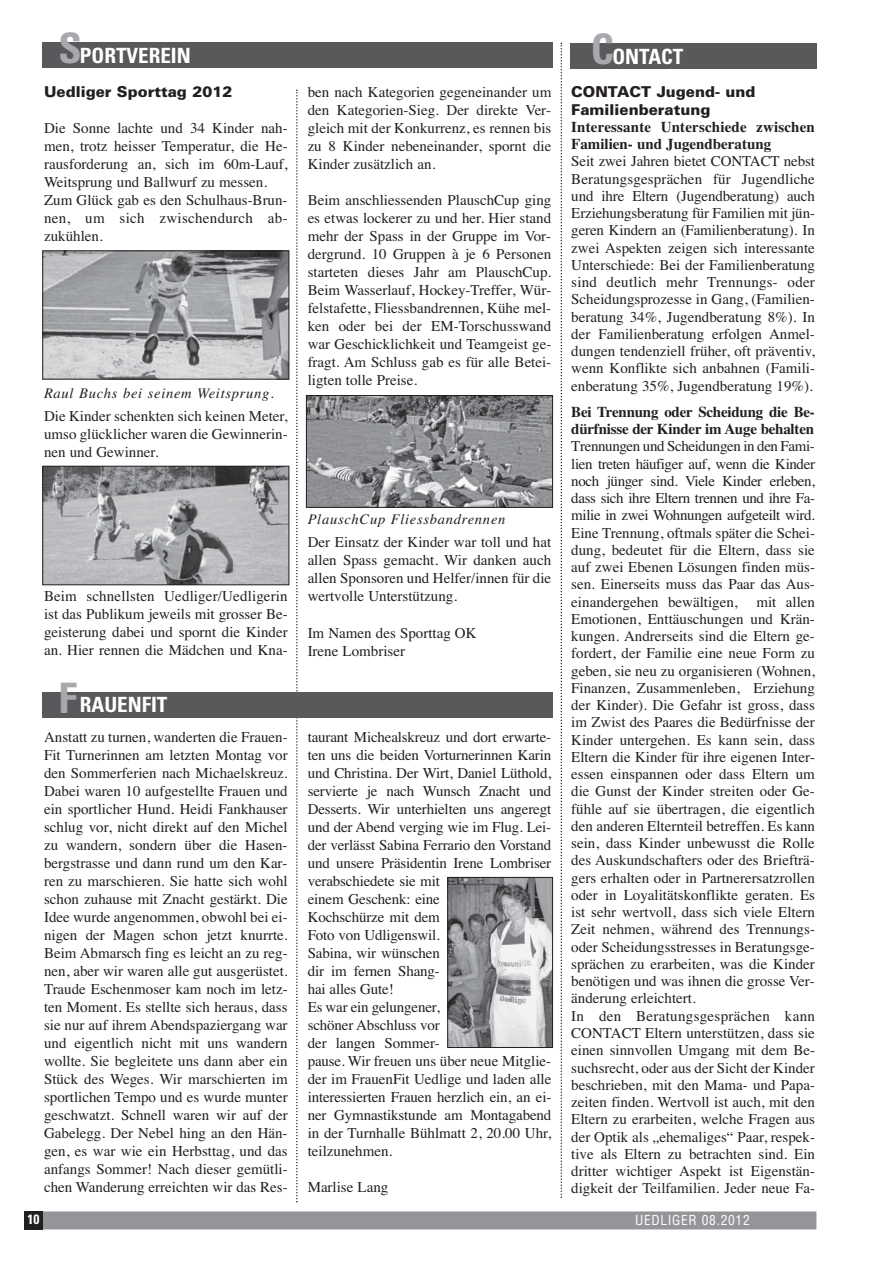
<style>
.page{position:relative;width:893px;height:1263px;background:#fff}
.page>*{position:absolute;margin:0;border:0;box-sizing:border-box;transform-origin:0 0}
.t1{font:700 condensed 21px "Univers";color:#fff}
.t2{font:15px/18px "Times";color:#231f20;text-align:justify}
.t3{font:700 15px/17.2px "Times";letter-spacing:-.005em;color:#231f20}
.t4{font:900 15px/17.2px "Univers";color:#231f20}
.t5{font:italic 14.55px "Times";letter-spacing:.05em;color:#231f20}
.t6{font:condensed 13.5px "Helvetica";letter-spacing:.05em;color:#fff}
.t7{font:700 condensed 13.5px "Univers";color:#fff}
.s1{font-size:42px;color:#a7a9ac}
</style>
<div class="page">
<div style="left:43px;top:1211px;width:773px;height:18px;background:#939598"></div>
<div style="left:24px;top:1211px;width:19px;height:18px;background:#231f20"></div>
<div style="left:570px;top:43px;width:246px;height:26px;background:#58595b"></div>
<svg style="left:296px;top:90px;width:2px;height:1112px"></svg>
<svg style="left:561px;top:43px;width:1px;height:1155px"></svg>
<div style="left:43px;top:43px;width:510px;height:25px;background:#58595b"></div>
<div style="left:43px;top:692px;width:510px;height:25px;background:#58595b"></div>
<img style="left:449px;top:879px;width:102px;height:167px">
<div style="left:447px;top:877px;width:106px;height:171px;border:1px solid #231f20"></div>
<img style="left:45px;top:253px;width:242px;height:124px">
<div style="left:43px;top:251px;width:246px;height:128px;border:1px solid #231f20"></div>
<img style="left:45px;top:468px;width:242px;height:115px">
<div style="left:43px;top:466px;width:246px;height:119px;border:1px solid #231f20"></div>
<img style="left:308px;top:397px;width:243px;height:109px">
<div style="left:306px;top:395px;width:247px;height:113px;border:1px solid #231f20"></div>
<h1 class="t1" style="left:58px;top:48px;width:134px"><span class="s1">S</span>PORTVEREIN</h1>
<p class="t4" style="left:44px;top:85px;width:190px">Uedliger Sporttag 2012</p>
<p class="t2" style="left:44px;top:121px;width:245px;text-align:left">Die Sonne lachte und 34 Kinder nah&shy;men, trotz heisser Temperatur, die He - rausforderung an, sich im 60m-Lauf,<br>Weitsprung und Ballwurf zu messen.<br>Zum Glück gab es den Schulhaus-Brun&shy;nen, um sich zwischendurch ab&shy;zukühlen.</p>
<p class="t5" style="left:44px;top:388px;width:231px">Raul Buchs bei seinem Weitsprung.</p>
<p class="t2" style="left:44px;top:409px;width:245px">Die Kinder schenkten sich keinen Meter, umso glücklicher waren die Gewinnerin&shy;nen und Gewinner.</p>
<p class="t2" style="left:308px;top:84px;width:245px">ben nach Kategorien gegeneinander um den Kategorien-Sieg. Der direkte Ver&shy;gleich mit der Konkurrenz, es rennen bis zu 8 Kinder nebeneinander, spornt die Kinder zusätzlich an.</p>
<p class="t2" style="left:308px;top:192px;width:245px">Beim anschliessenden PlauschCup ging es etwas lockerer zu und her. Hier stand mehr der Spass in der Gruppe im Vor&shy;dergrund. 10 Gruppen à je 6 Personen starteten dieses Jahr am PlauschCup.<br>Beim Wasserlauf, Hockey-Treffer, Wür&shy;felstafette, Fliessbandrennen, Kühe mel&shy;ken oder bei der EM-Torschusswand war Geschicklichkeit und Teamgeist ge&shy;fragt. Am Schluss gab es für alle Betei&shy;ligten tolle Preise.</p>
<p class="t2" style="left:44px;top:589px;width:245px">Beim schnellsten Uedliger/Uedligerin ist das Publikum jeweils mit grosser Be&shy;geisterung dabei und spornt die Kinder an. Hier rennen die Mädchen und Kna-</p>
<p class="t5" style="left:308px;top:514px;width:199px">PlauschCup Fliessbandrennen</p>
<p class="t2" style="left:308px;top:534px;width:245px">Der Einsatz der Kinder war toll und hat allen Spass gemacht. Wir danken auch allen Sponsoren und Helfer/innen für die wertvolle Unterstützung.</p>
<p class="t2" style="left:308px;top:626px;width:170px">Im Namen des Sporttag OK<br>Irene Lombriser</p>
<h1 class="t1" style="left:58px;top:697px;width:110px"><span class="s1">F</span>RAUENFIT</h1>
<p class="t2" style="left:44px;top:729px;width:245px">Anstatt zu turnen, wanderten die Frauen-Fit Turnerinnen am letzten Montag vor den Sommerferien nach Michaelskreuz.<br>Dabei waren 10 aufgestellte Frauen und ein sportlicher Hund. Heidi Fankhauser schlug vor, nicht direkt auf den Michel zu wandern, sondern über die Hasen&shy;bergstrasse und dann rund um den Kar&shy;ren zu marschieren. Sie hatte sich wohl schon zuhause mit Znacht gestärkt. Die Idee wurde angenommen, obwohl bei ei&shy;nigen der Magen schon jetzt knurrte.<br>Beim Abmarsch fing es leicht an zu reg&shy;nen, aber wir waren alle gut ausgerüstet.<br>Traude Eschenmoser kam noch im letz&shy;ten Moment. Es stellte sich heraus, dass sie nur auf ihrem Abendspaziergang war und eigentlich nicht mit uns wandern wollte. Sie begleitete uns dann aber ein Stück des Weges. Wir marschierten im sportlichen Tempo und es wurde munter geschwatzt. Schnell waren wir auf der Gabelegg. Der Nebel hing an den Hän&shy;gen, es war wie ein Herbsttag, und das anfangs Sommer! Nach dieser gemütli&shy;chen Wanderung erreichten wir das Res -</p>
<p class="t2" style="left:308px;top:729px;width:245px;text-align:left">taurant Michealskreuz und dort erwarte&shy;ten uns die beiden Vorturnerinnen Karin und Christina. Der Wirt, Daniel Lüthold, servierte je nach Wunsch Znacht und<br>Desserts. Wir unterhielten uns angeregt und der Abend verging wie im Flug. Lei&shy;der verlässt Sabina Ferrario den Vorstand und unsere Präsidentin Irene Lombriser verabschiedete sie mit<br>einem Geschenk: eine<br>Kochschürze mit dem<br>Foto von Udligenswil.<br>Sabina, wir wünschen<br>dir im fernen Shang-<br>hai alles Gute!<br>Es war ein gelungener,<br>schöner Abschluss vor<br>der langen Sommer-<br>pause. Wir freuen uns über neue Mitglie&shy;der im FrauenFit Uedlige und laden alle interessierten Frauen herzlich ein, an ei&shy;ner Gymnastikstunde am Montagabend in der Turnhalle Bühlmatt 2, 20.00 Uhr, teilzunehmen.</p>
<p class="t2" style="left:308px;top:1179px;width:82px">Marlise Lang</p>
<p class="t7" style="left:28px;top:1214px;width:13px">10</p>
<h1 class="t1" style="left:591px;top:49px;width:94px"><span class="s1">C</span> ONTACT</h1>
<p class="t4" style="left:571px;top:85px;width:186px">CONTACT Jugend- und<br>Familienberatung</p>
<p class="t3" style="left:571px;top:120px;width:245px">Interessante Unterschiede zwischen<br>Familien- und Jugendberatung</p>
<p class="t2" style="left:571px;top:154px;width:245px;line-height:17.2px">Seit zwei Jahren bietet CONTACT nebst Beratungsgesprächen für Jugendliche und ihre Eltern (Jugendberatung) auch Erziehungsberatung für Familien mit jün&shy;geren Kindern an (Familienberatung). In zwei Aspekten zeigen sich interessante Unterschiede: Bei der Familienberatung sind deutlich mehr Trennungs- oder Scheidungsprozesse in Gang, (Familien&shy;beratung 34%, Jugendberatung 8%). In der Familienberatung erfolgen Anmel&shy;dungen tendenziell früher, oft präventiv, wenn Konflikte sich anbahnen (Famili&shy;enberatung 35%, Jugendberatung 19%).</p>
<p class="t3" style="left:571px;top:405px;width:245px">Bei Trennung oder Scheidung die Be&shy;dürfnisse der Kinder im Auge behalten</p>
<p class="t2" style="left:571px;top:439px;width:245px;line-height:17.2px">Trennungen und Scheidungen in den Fami&shy;lien treten häufiger auf, wenn die Kinder noch jünger sind. Viele Kinder erleben, dass sich ihre Eltern trennen und ihre Fa&shy;milie in zwei Wohnungen aufgeteilt wird.<br>Eine Trennung, oftmals später die Schei&shy;dung, bedeutet für die Eltern, dass sie auf zwei Ebenen Lösungen finden müs&shy;sen. Einerseits muss das Paar das Aus&shy;einandergehen bewältigen,</p>
<p class="t2" style="left:571px;top:594px;width:245px;line-height:17.2px;text-align:left;text-indent:185px">mit allen Emotionen, Enttäuschungen und Krän&shy;kungen. Andrerseits sind die Eltern ge&shy;fordert, der Familie eine neue Form zu geben, sie neu zu organisieren (Wohnen, Finanzen, Zusammenleben, Erziehung der Kinder). Die Gefahr ist gross, dass im Zwist des Paares die Bedürfnisse der Kinder untergehen. Es kann sein, dass Eltern die Kinder für ihre eigenen Inter&shy;essen einspannen oder dass Eltern um die Gunst der Kinder streiten oder Ge&shy;fühle auf sie übertragen, die eigentlich den anderen Elternteil betreffen. Es kann sein, dass Kinder unbewusst die Rolle des Auskundschafters oder des Briefträ&shy;gers erhalten oder in Partnerersatzrollen oder in Loyalitätskonflikte geraten. Es ist sehr wertvoll, dass sich viele Eltern Zeit nehmen, während des Trennungs&shy;oder Scheidungsstresses in Beratungsge&shy;sprächen zu erarbeiten, was die Kinder benötigen und was ihnen die grosse Ver&shy;änderung erleichtert.<br>In den Beratungsgesprächen kann CONTACT Eltern unterstützen, dass sie einen sinnvollen Umgang mit dem Be&shy;suchsrecht, oder aus der Sicht der Kinder beschrieben, mit den Mama- und Papa&shy;zeiten finden. Wertvoll ist auch, mit den Eltern zu erarbeiten, welche Fragen aus der Optik als „ehemaliges“ Paar, respek&shy;tive als Eltern zu betrachten sind. Ein dritter wichtiger Aspekt ist Eigenstän&shy;digkeit der Teilfamilien. Jeder neue Fa-</p>
<p class="t6" style="left:635px;top:1215px;width:116px">UEDLIGER 08.2012</p>
</div>
